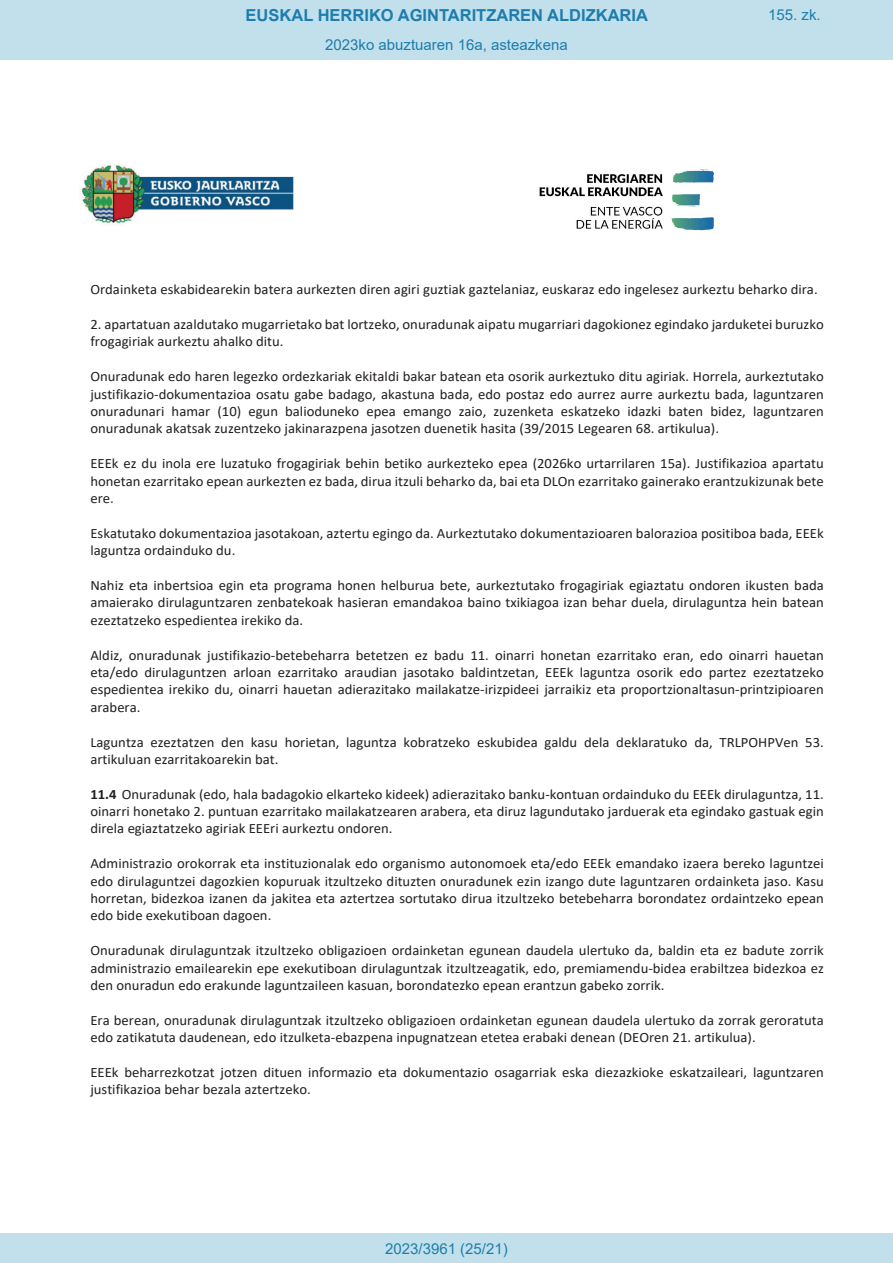
<style>
.page{position:relative;width:893px;height:1263px;background:#fff}
.page>*{position:absolute;margin:0;border:0;box-sizing:border-box;transform-origin:0 0}
.t1{font:700 16.5px "Arial";color:#1d7dad}
.t2{font:15px "Arial";color:#1d7dad}
.t3{font:14.25px/17.4px "Calibri";color:#231f20;text-align:justify}
.s1{font-weight:700}
</style>
<div class="page">
<img style="left:81px;top:163px;width:214px;height:62px">
<img style="left:539px;top:169px;width:175px;height:62px">
<div style="left:0;top:0;width:893px;height:60px;background:#c2e0eb"></div>
<div style="left:0;top:1233px;width:893px;height:30px;background:#c2e0eb"></div>
<p class="t1" style="left:246px;top:3px;width:404px">EUSKAL HERRIKO AGINTARITZAREN ALDIZKARIA</p>
<p class="t2" style="left:768px;top:5px;width:54px">155. zk.</p>
<p class="t2" style="left:325px;top:35px;width:244px">2023ko abuztuaren 16a, asteazkena</p>
<p class="t3" style="left:90px;top:280px;width:729px">Ordainketa eskabidearekin batera aurkezten diren agiri guztiak gaztelaniaz, euskaraz edo ingelesez aurkeztu beharko dira.</p>
<p class="t3" style="left:90px;top:315px;width:735px">2. apartatuan azaldutako mugarrietako bat lortzeko, onuradunak aipatu mugarriari dagokionez egindako jarduketei buruzko frogagiriak aurkeztu ahalko ditu.</p>
<p class="t3" style="left:90px;top:367px;width:735px">Onuradunak edo haren legezko ordezkariak ekitaldi bakar batean eta osorik aurkeztuko ditu agiriak. Horrela, aurkeztutako justifikazio-dokumentazioa osatu gabe badago, akastuna bada, edo postaz edo aurrez aurre aurkeztu bada, laguntzaren onuradunari hamar (10) egun balioduneko epea emango zaio, zuzenketa eskatzeko idazki baten bidez, laguntzaren onuradunak akatsak zuzentzeko jakinarazpena jasotzen duenetik hasita (39/2015 Legearen 68. artikulua).</p>
<p class="t3" style="left:90px;top:454px;width:735px">EEEk ez du inola ere luzatuko frogagiriak behin betiko aurkezteko epea (2026ko urtarrilaren 15a). Justifikazioa apartatu honetan ezarritako epean aurkezten ez bada, dirua itzuli beharko da, bai eta DLOn ezarritako gainerako erantzukizunak bete ere.</p>
<p class="t3" style="left:90px;top:524px;width:735px">Eskatutako dokumentazioa jasotakoan, aztertu egingo da. Aurkeztutako dokumentazioaren balorazioa positiboa bada, EEEk laguntza ordainduko du.</p>
<p class="t3" style="left:90px;top:576px;width:735px">Nahiz eta inbertsioa egin eta programa honen helburua bete, aurkeztutako frogagiriak egiaztatu ondoren ikusten bada amaierako dirulaguntzaren zenbatekoak hasieran emandakoa baino txikiagoa izan behar duela, dirulaguntza hein batean ezeztatzeko espedientea irekiko da.</p>
<p class="t3" style="left:90px;top:646px;width:735px">Aldiz, onuradunak justifikazio-betebeharra betetzen ez badu 11. oinarri honetan ezarritako eran, edo oinarri hauetan eta/edo dirulaguntzen arloan ezarritako araudian jasotako baldintzetan, EEEk laguntza osorik edo partez ezeztatzeko espedientea irekiko du, oinarri hauetan adierazitako mailakatze-irizpideei jarraikiz eta proportzionaltasun-printzipioaren arabera.</p>
<p class="t3" style="left:90px;top:733px;width:735px">Laguntza ezeztatzen den kasu horietan, laguntza kobratzeko eskubidea galdu dela deklaratuko da, TRLPOHPVen 53. artikuluan ezarritakoarekin bat.</p>
<p class="t3" style="left:90px;top:785px;width:735px"><span class="s1">11.4</span> Onuradunak (edo, hala badagokio elkarteko kideek) adierazitako banku-kontuan ordainduko du EEEk dirulaguntza, 11. oinarri honetako 2. puntuan ezarritako mailakatzearen arabera, eta diruz lagundutako jarduerak eta egindako gastuak egin direla egiaztatzeko agiriak EEEri aurkeztu ondoren.</p>
<p class="t3" style="left:90px;top:854px;width:735px">Administrazio orokorrak eta instituzionalak edo organismo autonomoek eta/edo EEEk emandako izaera bereko laguntzei edo dirulaguntzei dagozkien kopuruak itzultzeko dituzten onuradunek ezin izango dute laguntzaren ordainketa jaso. Kasu horretan, bidezkoa izanen da jakitea eta aztertzea sortutako dirua itzultzeko betebeharra borondatez ordaintzeko epean edo bide exekutiboan dagoen.</p>
<p class="t3" style="left:90px;top:941px;width:735px">Onuradunak dirulaguntzak itzultzeko obligazioen ordainketan egunean daudela ulertuko da, baldin eta ez badute zorrik administrazio emailearekin epe exekutiboan dirulaguntzak itzultzeagatik, edo, premiamendu-bidea erabiltzea bidezkoa ez den onuradun edo erakunde laguntzaileen kasuan, borondatezko epean erantzun gabeko zorrik.</p>
<p class="t3" style="left:90px;top:1011px;width:735px">Era berean, onuradunak dirulaguntzak itzultzeko obligazioen ordainketan egunean daudela ulertuko da zorrak geroratuta edo zatikatuta daudenean, edo itzulketa-ebazpena inpugnatzean etetea erabaki denean (DEOren 21. artikulua).</p>
<p class="t3" style="left:90px;top:1063px;width:735px">EEEk beharrezkotzat jotzen dituen informazio eta dokumentazio osagarriak eska diezazkioke eskatzaileari, laguntzaren justifikazioa behar bezala aztertzeko.</p>
<p class="t2" style="left:385px;top:1238px;width:124px">2023/3961 (25/21)</p>
</div>
